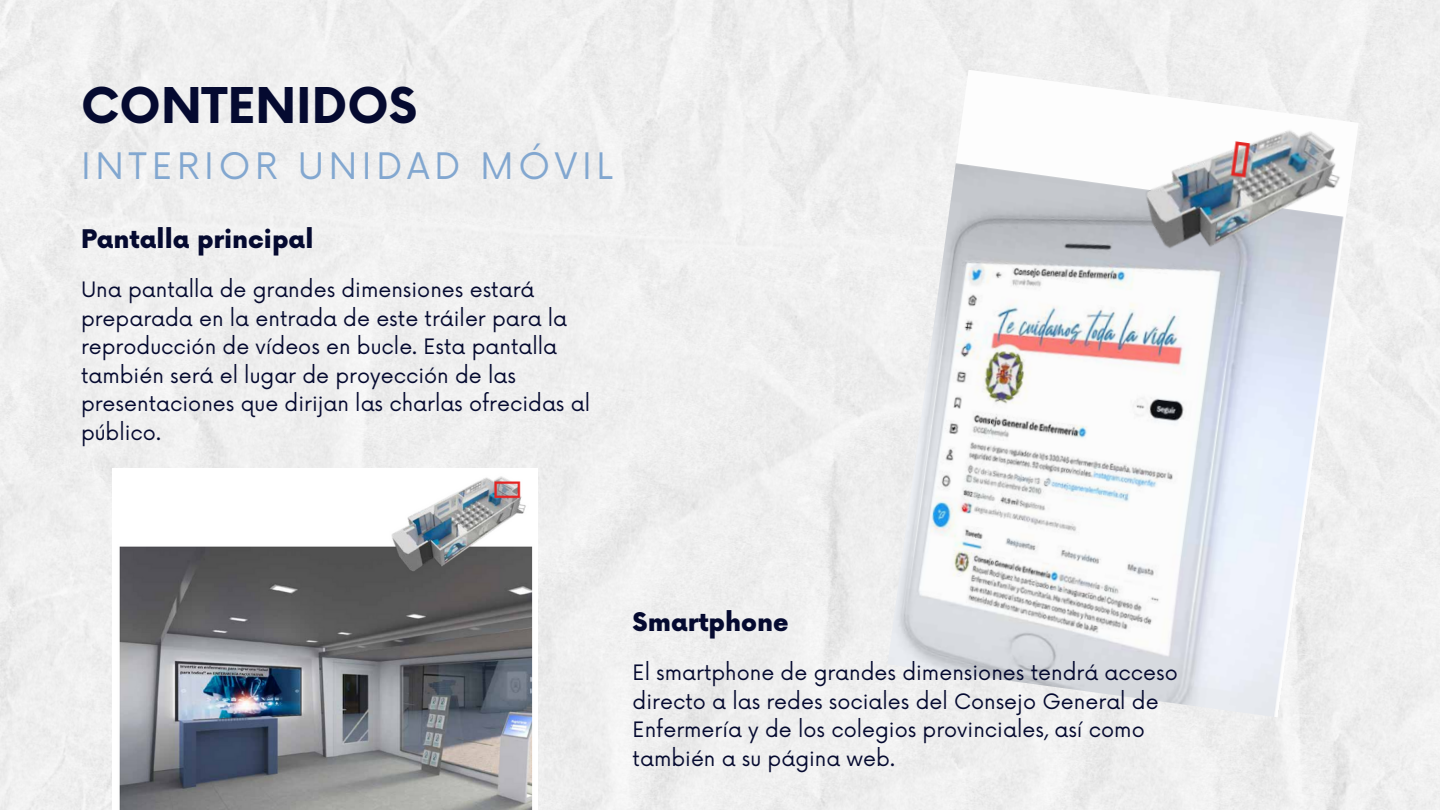
<style>
.page{position:relative;width:1440px;height:810px;background:#fff}
.page>*{position:absolute;margin:0;border:0;box-sizing:border-box;transform-origin:0 0}
.t1{font:700 48px "Now";color:#050a30}
.t2{font:35.6px "Now";letter-spacing:.135em;color:#82a7d0}
.t3{font:900 25px "Now";color:#050a30}
.t4{font:20.7px/28.5px "Now";color:#050a30}
</style>
<div class="page">
<img style="left:888px;top:70px;width:471px;height:647px">
<img style="left:119px;top:476px;width:414px;height:334px">
<p class="t1" style="left:81px;top:80px;width:338px">CONTENIDOS</p>
<p class="t2" style="left:81px;top:146px;width:533px">INTERIOR UNIDAD MÓVIL</p>
<p class="t3" style="left:81px;top:225px;width:234px">Pantalla principal</p>
<p class="t4" style="left:81px;top:277px;width:511px">Una pantalla de grandes dimensiones estará preparada en la entrada de este tráiler para la reproducción de vídeos en bucle. Esta pantalla también será el lugar de proyección de las presentaciones que dirijan las charlas ofrecidas al público.</p>
<p class="t3" style="left:633px;top:608px;width:157px">Smartphone</p>
<p class="t4" style="left:633px;top:660px;width:547px">El smartphone de grandes dimensiones tendrá acceso directo a las redes sociales del Consejo General de Enfermería y de los colegios provinciales, así como también a su página web.</p>
</div>
